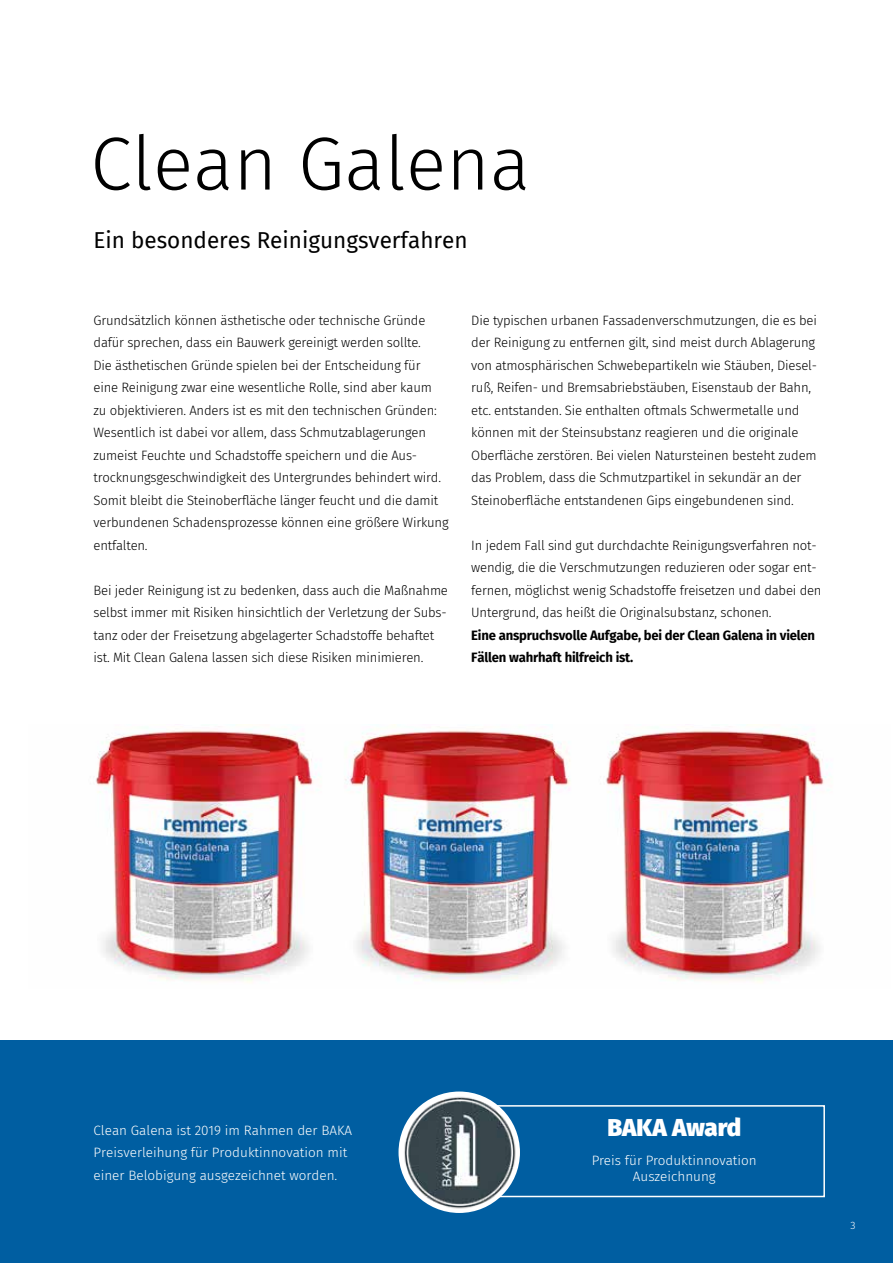
<style>
.page{position:relative;width:893px;height:1263px;background:#fff}
.page>*{position:absolute;margin:0;border:0;box-sizing:border-box;transform-origin:0 0}
.t1{font:300 75px "Fira Sans";color:#000}
.t2{font:900 24px "Fira Sans";color:#fff}
.t3{font:22.5px "Fira Sans";color:#000}
.t4{font:300 13.5px/22.5px "Fira Sans";letter-spacing:-.015em;color:#000}
.t5{font:300 13.5px/22.5px "Fira Sans";color:#fff}
.t6{font:700 13.5px/22.5px "Fira Sans";letter-spacing:-.015em;color:#000}
.t7{font:300 10.5px "Fira Sans";color:#fff}
</style>
<div class="page">
<div style="left:0;top:1040px;width:893px;height:223px;background:#005ea1"></div>
<img style="left:96px;top:727px;width:223px;height:256px">
<img style="left:606px;top:727px;width:224px;height:256px">
<img style="left:345px;top:725px;width:225px;height:256px">
<svg style="left:525px;top:1105px;width:300px;height:93px"></svg>
<img style="left:398px;top:1091px;width:127px;height:122px">
<h1 class="t1" style="left:90px;top:110px;width:441px">Clean Galena</h1>
<h3 class="t3" style="left:94px;top:223px;width:376px">Ein besonderes Reinigungsverfahren</h3>
<p class="t4" style="left:94px;top:309px;width:357px">Grundsätzlich können ästhetische oder technische Gründe dafür sprechen, dass ein Bauwerk gereinigt werden sollte.<br>Die ästhetischen Gründe spielen bei der Entscheidung für<br>eine Reinigung zwar eine wesentliche Rolle, sind aber kaum<br>zu objektivieren. Anders ist es mit den technischen Gründen:<br>Wesentlich ist dabei vor allem, dass Schmutzablagerungen zumeist Feuchte und Schadstoffe speichern und die Aus&shy;trocknungsgeschwindigkeit des Untergrundes behindert wird.<br>Somit bleibt die Steinoberfläche länger feucht und die damit verbundenen Schadensprozesse können eine größere Wirkung entfalten.</p>
<p class="t4" style="left:94px;top:579px;width:356px">Bei jeder Reinigung ist zu bedenken, dass auch die Maßnahme selbst immer mit Risiken hinsichtlich der Verletzung der Subs&shy;tanz oder der Freisetzung abgelagerter Schadstoffe behaftet ist. Mit Clean Galena lassen sich diese Risiken minimieren.</p>
<p class="t4" style="left:471px;top:309px;width:347px">Die typischen urbanen Fassadenverschmutzungen, die es bei der Reinigung zu entfernen gilt, sind meist durch Ablagerung von atmosphärischen Schwebepartikeln wie Stäuben, Diesel&shy;ruß, Reifen- und Bremsabriebstäuben, Eisenstaub der Bahn, etc. entstanden. Sie enthalten oftmals Schwermetalle und können mit der Steinsubstanz reagieren und die originale Oberfläche zerstören. Bei vielen Natursteinen besteht zudem das Problem, dass die Schmutzpartikel in sekundär an der Steinoberfläche entstandenen Gips eingebundenen sind.</p>
<p class="t4" style="left:471px;top:534px;width:352px">In jedem Fall sind gut durchdachte Reinigungsverfahren not&shy;wendig, die die Verschmutzungen reduzieren oder sogar ent&shy;fernen, möglichst wenig Schadstoffe freisetzen und dabei den Untergrund, das heißt die Originalsubstanz, schonen.</p>
<p class="t6" style="left:471px;top:623px;width:345px">Eine anspruchsvolle Aufgabe, bei der Clean Galena in vielen<br>Fällen wahrhaft hilfreich ist.</p>
<p class="t5" style="left:94px;top:1119px;width:260px">Clean Galena ist 2019 im Rahmen der BAKA<br>Preisverleihung für Produktinnovation mit einer Belobigung ausgezeichnet worden.</p>
<h2 class="t2" style="left:607px;top:1106px;width:136px">BAKA Award</h2>
<p class="t5" style="left:592px;top:1152px;width:166px;line-height:16.2px;text-align:center">Preis für Produktinnovation<br>Auszeichnung</p>
<p class="t7" style="left:850px;top:1218px;width:7px">3</p>
</div>
